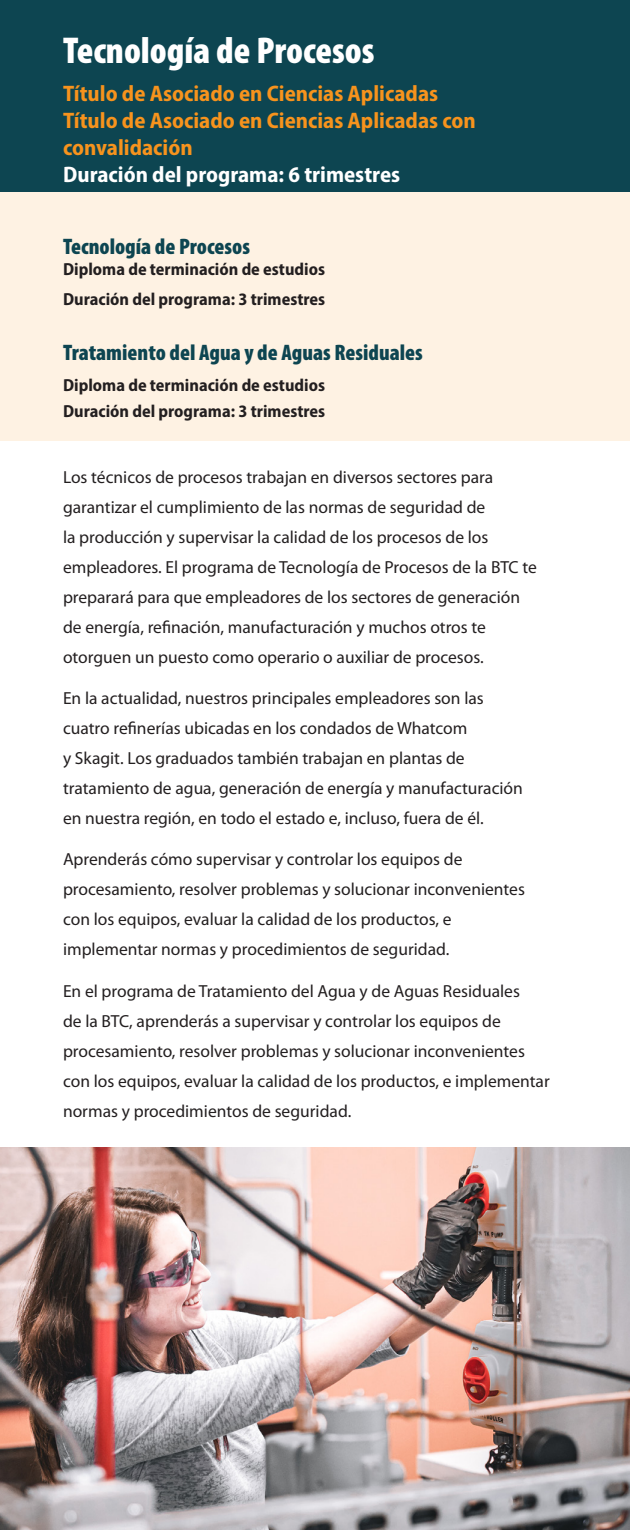
<style>
.page{position:relative;width:630px;height:1530px;background:#fff}
.page>*{position:absolute;margin:0;border:0;box-sizing:border-box;transform-origin:0 0}
.t1{font:900 condensed 37.5px "Myriad Pro";color:#fff}
.t2{font:700 semi-condensed 22.5px/27px "Myriad Pro";color:#f7931d}
.t3{font:900 condensed 22.5px "Myriad Pro";color:#0d4551}
.DEGREE-DETAIL{font:700 semi-condensed 22.5px "Myriad Pro";color:#fff}
.Body{font:17.5px/30px "Myriad Pro";color:#231f20}
.t4{font:700 semi-condensed 17.5px "Myriad Pro";color:#231f20}
</style>
<div class="page">
<div style="left:0;top:191px;width:630px;height:250px;background:#fef2e3"></div>
<img style="left:0;top:1148px;width:630px;height:382px">
<div style="left:0;top:0;width:630px;height:191px;background:#0d4551"></div>
<p class="t1" style="left:63px;top:26px;width:313px">Tecnología de Procesos</p>
<p class="t2" style="left:63px;top:79px;width:377px">Título de Asociado en Ciencias Aplicadas</p>
<p class="t2" style="left:63px;top:106px;width:414px">Título de Asociado en Ciencias Aplicadas con convalidación</p>
<p class="DEGREE-DETAIL" style="left:63px;top:160px;width:339px">Duración del programa: 6 trimestres</p>
<p class="t3" style="left:63px;top:232px;width:188px">Tecnología de Procesos</p>
<p class="t4" style="left:63px;top:258px;width:264px">Diploma de terminación de estudios</p>
<p class="t4" style="left:63px;top:288px;width:264px">Duración del programa: 3 trimestres</p>
<p class="t3" style="left:63px;top:338px;width:361px">Tratamiento del Agua y de Aguas Residuales</p>
<p class="t4" style="left:63px;top:373px;width:264px">Diploma de terminación de estudios</p>
<p class="t4" style="left:63px;top:400px;width:264px">Duración del programa: 3 trimestres</p>
<p class="Body" style="left:63px;top:462px;width:475px">Los técnicos de procesos trabajan en diversos sectores para garantizar el cumplimiento de las normas de seguridad de<br>la producción y supervisar la calidad de los procesos de los empleadores. El programa de Tecnología de Procesos de la BTC te preparará para que empleadores de los sectores de generación de energía, refinación, manufacturación y muchos otros te otorguen un puesto como operario o auxiliar de procesos.</p>
<p class="Body" style="left:63px;top:683px;width:461px">En la actualidad, nuestros principales empleadores son las cuatro refinerías ubicadas en los condados de Whatcom<br>y Skagit. Los graduados también trabajan en plantas de tratamiento de agua, generación de energía y manufacturación en nuestra región, en todo el estado e, incluso, fuera de él.</p>
<p class="Body" style="left:63px;top:844px;width:463px">Aprenderás cómo supervisar y controlar los equipos de procesamiento, resolver problemas y solucionar inconvenientes con los equipos, evaluar la calidad de los productos, e implementar normas y procedimientos de seguridad.</p>
<p class="Body" style="left:63px;top:975px;width:488px">En el programa de Tratamiento del Agua y de Aguas Residuales<br>de la BTC, aprenderás a supervisar y controlar los equipos de procesamiento, resolver problemas y solucionar inconvenientes con los equipos, evaluar la calidad de los productos, e implementar normas y procedimientos de seguridad.</p>
</div>
